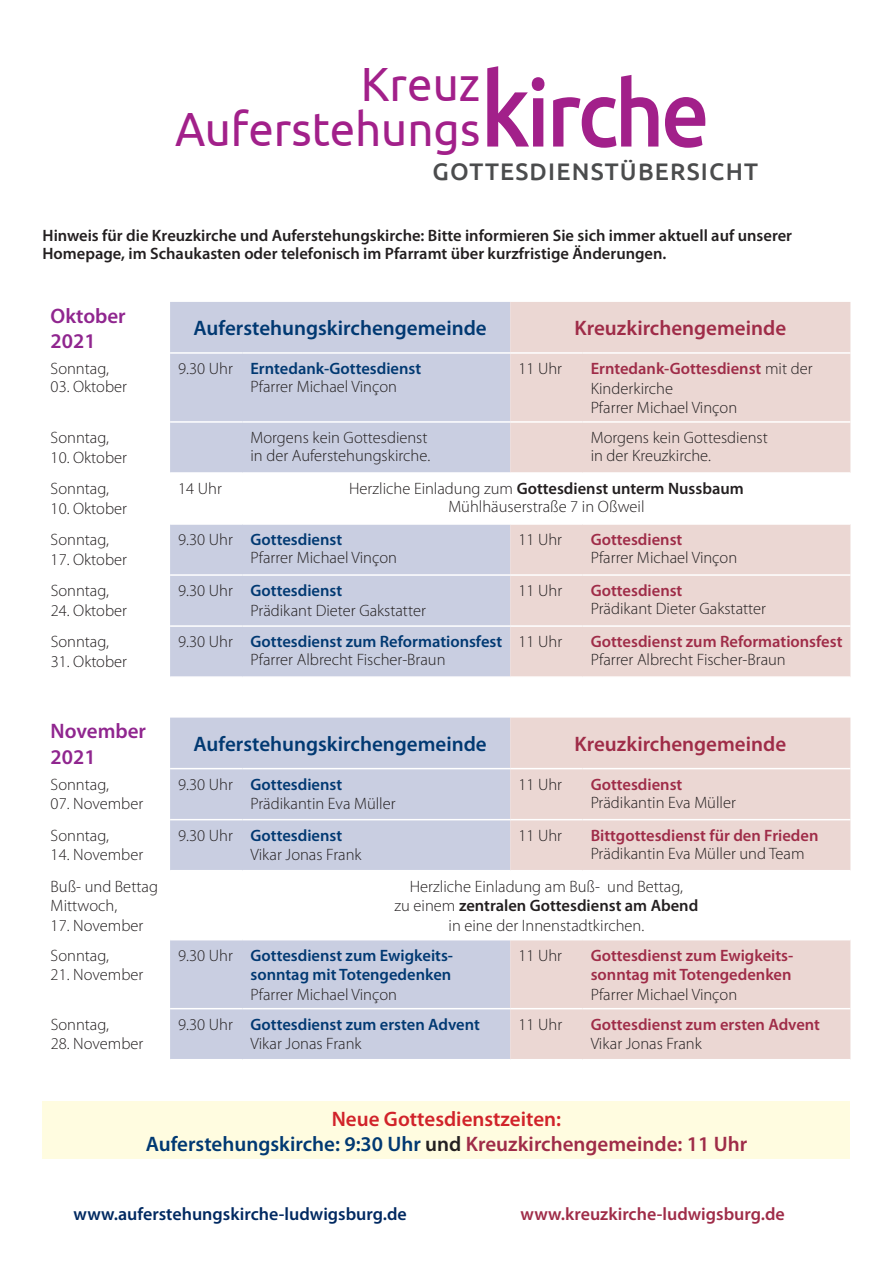
<style>
.page{position:relative;width:893px;height:1263px;background:#fff}
.page>*{position:absolute;margin:0;border:0;box-sizing:border-box;transform-origin:0 0}
.t1{font:48px/45px "Ubuntu";color:#a2208a;scale:.95 1}
.t2{font:500 24px "Ubuntu";letter-spacing:.05em;color:#4b4c4d}
.t3{font:600 21px/25.2px "Myriad Pro";color:#013972;text-align:center}
.t4{font:600 21px "Myriad Pro";color:#9f2c48}
.t5{font:600 21px/25.2px "Myriad Pro";color:#90268f}
.t6{font:600 18px "Myriad Pro";color:#002961}
.t7{font:600 18px "Myriad Pro";color:#9f2c48}
.t8{font:300 16.5px/19.8px "Myriad Pro";color:#231f20}
.t9{font:600 16.5px/19.8px "Myriad Pro";color:#9f2c48}
.t10{font:600 16.5px/18px "Myriad Pro";color:#231f20}
.t11{font:600 16.5px/19.8px "Myriad Pro";color:#013972;text-align:right}
.s1{font-weight:500;font-size:103.5px}
.s2{font-weight:500;font-size:92.4px}
.s3{font-weight:600;color:#013972}
.s4{font-weight:600;color:#9f2c48}
.s5{font-weight:600}
.s6{font-weight:300;color:#231f20}
.s7{color:#d1232a}
.s8{color:#231f20}
.s9{color:#9f2c48}
</style>
<div class="page">
<svg style="left:170px;top:718px;width:340px;height:341px;fill:#c9cee1"></svg>
<svg style="left:510px;top:718px;width:340px;height:341px;fill:#ebd7d3"></svg>
<hr style="left:170px;top:768px;width:72px;height:1px;background:#fff">
<hr style="left:242px;top:768px;width:268px;height:1px;background:#fff">
<hr style="left:510px;top:768px;width:73px;height:1px;background:#fff">
<hr style="left:583px;top:768px;width:267px;height:1px;background:#fff">
<hr style="left:170px;top:819px;width:72px;height:1px;background:#fff">
<hr style="left:242px;top:819px;width:268px;height:1px;background:#fff">
<hr style="left:510px;top:819px;width:73px;height:1px;background:#fff">
<hr style="left:583px;top:819px;width:267px;height:1px;background:#fff">
<hr style="left:170px;top:870px;width:72px;height:1px;background:#fff">
<hr style="left:242px;top:870px;width:268px;height:1px;background:#fff">
<hr style="left:510px;top:870px;width:73px;height:1px;background:#fff">
<hr style="left:583px;top:870px;width:267px;height:1px;background:#fff">
<hr style="left:170px;top:939px;width:72px;height:1px;background:#fff">
<hr style="left:242px;top:939px;width:268px;height:1px;background:#fff">
<hr style="left:510px;top:939px;width:73px;height:1px;background:#fff">
<hr style="left:583px;top:939px;width:267px;height:1px;background:#fff">
<hr style="left:170px;top:1008px;width:72px;height:1px;background:#fff">
<hr style="left:242px;top:1008px;width:268px;height:1px;background:#fff">
<hr style="left:510px;top:1008px;width:73px;height:1px;background:#fff">
<hr style="left:583px;top:1008px;width:267px;height:1px;background:#fff">
<svg style="left:170px;top:302px;width:340px;height:374px;background:#d0d4e5"></svg>
<svg style="left:510px;top:302px;width:340px;height:374px;background:#eddcd9"></svg>
<hr style="left:170px;top:352px;width:72px;height:2px;background:#fff">
<hr style="left:242px;top:352px;width:268px;height:2px;background:#fff">
<hr style="left:510px;top:352px;width:73px;height:2px;background:#fff">
<hr style="left:583px;top:352px;width:267px;height:2px;background:#fff">
<hr style="left:170px;top:421px;width:72px;height:2px;background:#fff">
<hr style="left:242px;top:421px;width:268px;height:2px;background:#fff">
<hr style="left:510px;top:421px;width:73px;height:2px;background:#fff">
<hr style="left:583px;top:421px;width:267px;height:2px;background:#fff">
<hr style="left:170px;top:472px;width:72px;height:2px;background:#fff">
<hr style="left:242px;top:472px;width:268px;height:2px;background:#fff">
<hr style="left:510px;top:472px;width:73px;height:2px;background:#fff">
<hr style="left:583px;top:472px;width:267px;height:2px;background:#fff">
<hr style="left:170px;top:523px;width:72px;height:2px;background:#fff">
<hr style="left:242px;top:523px;width:268px;height:2px;background:#fff">
<hr style="left:510px;top:523px;width:73px;height:2px;background:#fff">
<hr style="left:583px;top:523px;width:267px;height:2px;background:#fff">
<hr style="left:170px;top:574px;width:72px;height:2px;background:#fff">
<hr style="left:242px;top:574px;width:268px;height:2px;background:#fff">
<hr style="left:510px;top:574px;width:73px;height:2px;background:#fff">
<hr style="left:583px;top:574px;width:267px;height:2px;background:#fff">
<hr style="left:170px;top:625px;width:72px;height:2px;background:#fff">
<hr style="left:242px;top:625px;width:268px;height:2px;background:#fff">
<hr style="left:510px;top:625px;width:73px;height:2px;background:#fff">
<hr style="left:583px;top:625px;width:267px;height:2px;background:#fff">
<div style="left:43px;top:1101px;width:807px;height:58px;background:#fffce0"></div>
<h1 class="t1" style="left:175px;top:60px;width:564px;text-indent:186px">Kreuz<br>Auferstehungs<span class="s1">k</span><span class="s2">irche</span></h1>
<h2 class="t2" style="left:432px;top:156px;width:327px">GOTTESDIENSTÜBERSICHT</h2>
<p class="t10" style="left:43px;top:227px;width:751px">Hinweis für die Kreuzkirche und Auferstehungskirche: Bitte informieren Sie sich immer aktuell auf unserer<br>Homepage, im Schaukasten oder telefonisch im Pfarramt über kurzfristige Änderungen.</p>
<p class="t5" style="left:51px;top:303px;width:77px">Oktober<br>2021</p>
<p class="t3" style="left:194px;top:316px;width:295px">Auferstehungskirchengemeinde</p>
<p class="t4" style="left:574px;top:316px;width:213px">Kreuzkirchengemeinde</p>
<p class="t8" style="left:51px;top:359px;width:60px">Sonntag,</p>
<p class="t8" style="left:51px;top:377px;width:78px">03. Oktober</p>
<p class="t8" style="left:250px;top:360px;width:172px;line-height:18px;text-indent:-72px">9.30 Uhr <span class="s3">Erntedank-Gottesdienst<br></span>Pfarrer Michael Vinçon</p>
<p class="t8" style="left:518px;top:359px;width:45px">11 Uhr</p>
<p class="t8" style="left:591px;top:359px;width:223px"><span class="s4">Erntedank-Gottesdienst</span> mit der<br>Kinderkirche<br>Pfarrer Michael Vinçon</p>
<p class="t8" style="left:51px;top:428px;width:60px">Sonntag,</p>
<p class="t8" style="left:51px;top:447px;width:78px">10. Oktober</p>
<p class="t8" style="left:250px;top:429px;width:181px;line-height:18px">Morgens kein Gottesdienst in der Auferstehungskirche.</p>
<p class="t8" style="left:591px;top:429px;width:179px;line-height:18px">Morgens kein Gottesdienst in der Kreuzkirche.</p>
<p class="t8" style="left:51px;top:479px;width:60px">Sonntag,</p>
<p class="t8" style="left:51px;top:498px;width:78px">10. Oktober</p>
<p class="t8" style="left:178px;top:479px;width:45px">14 Uhr</p>
<p class="t8" style="left:349px;top:480px;width:396px;line-height:18px;text-align:center">Herzliche Einladung zum <span class="s5">Gottesdienst unterm Nussbaum<br></span>Mühlhäuserstraße 7 in Oßweil</p>
<p class="t8" style="left:51px;top:530px;width:60px">Sonntag,</p>
<p class="t8" style="left:51px;top:549px;width:78px">17. Oktober</p>
<p class="t8" style="left:251px;top:531px;width:148px;line-height:18px;text-indent:-72px">9.30 Uhr <span class="s3">Gottesdienst<br></span>Pfarrer Michael Vinçon</p>
<p class="t8" style="left:518px;top:530px;width:45px">11 Uhr</p>
<p class="t9" style="left:591px;top:530px;width:93px">Gottesdienst</p>
<p class="t8" style="left:591px;top:548px;width:148px">Pfarrer Michael Vinçon</p>
<p class="t8" style="left:51px;top:581px;width:60px">Sonntag,</p>
<p class="t8" style="left:51px;top:601px;width:78px">24. Oktober</p>
<p class="t8" style="left:251px;top:581px;width:177px;text-indent:-72px">9.30 Uhr <span class="s3">Gottesdienst<br></span>Prädikant Dieter Gakstatter</p>
<p class="t8" style="left:518px;top:581px;width:45px">11 Uhr</p>
<p class="t9" style="left:591px;top:581px;width:93px">Gottesdienst</p>
<p class="t8" style="left:591px;top:599px;width:177px">Prädikant Dieter Gakstatter</p>
<p class="t8" style="left:51px;top:632px;width:60px">Sonntag,</p>
<p class="t8" style="left:51px;top:652px;width:78px">31. Oktober</p>
<p class="t8" style="left:251px;top:633px;width:253px;line-height:18px;text-indent:-72px">9.30 Uhr <span class="s3">Gottesdienst zum Reformationsfest<br></span>Pfarrer Albrecht Fischer-Braun</p>
<p class="t8" style="left:518px;top:632px;width:45px">11 Uhr</p>
<p class="t9" style="left:591px;top:632px;width:253px">Gottesdienst zum Reformationsfest</p>
<p class="t8" style="left:591px;top:650px;width:196px">Pfarrer Albrecht Fischer-Braun</p>
<p class="t5" style="left:51px;top:719px;width:97px">November<br>2021</p>
<p class="t3" style="left:194px;top:731px;width:295px">Auferstehungskirchengemeinde</p>
<p class="t4" style="left:574px;top:732px;width:213px">Kreuzkirchengemeinde</p>
<p class="t8" style="left:51px;top:774px;width:60px">Sonntag,</p>
<p class="t8" style="left:51px;top:794px;width:94px">07. November</p>
<p class="t8" style="left:250px;top:774px;width:147px;text-indent:-72px">9.30 Uhr <span class="s3">Gottesdienst<br></span>Prädikantin Eva Müller</p>
<p class="t8" style="left:518px;top:774px;width:45px">11 Uhr</p>
<p class="t9" style="left:591px;top:774px;width:93px">Gottesdienst</p>
<p class="t8" style="left:591px;top:792px;width:147px">Prädikantin Eva Müller</p>
<p class="t8" style="left:51px;top:825px;width:60px">Sonntag,</p>
<p class="t8" style="left:51px;top:845px;width:94px">14. November</p>
<p class="t8" style="left:250px;top:825px;width:113px;text-indent:-72px">9.30 Uhr <span class="s3">Gottesdienst<br></span>Vikar Jonas Frank</p>
<p class="t8" style="left:518px;top:825px;width:45px">11 Uhr</p>
<p class="t9" style="left:591px;top:825px;width:229px">Bittgottesdienst für den Frieden</p>
<p class="t8" style="left:591px;top:843px;width:215px">Prädikantin Eva Müller und Team</p>
<p class="t8" style="left:51px;top:876px;width:109px">Buß- und Bettag<br>Mittwoch,</p>
<p class="t8" style="left:51px;top:916px;width:94px">17. November</p>
<p class="t8" style="left:395px;top:876px;width:305px;text-align:center">Herzliche Einladung am Buß- und Bettag,<br>zu einem <span class="s5">zentralen Gottesdienst am Abend </span>in eine der Innenstadtkirchen.</p>
<p class="t8" style="left:51px;top:945px;width:60px">Sonntag,</p>
<p class="t8" style="left:51px;top:965px;width:94px">21. November</p>
<p class="t11" style="left:178px;top:945px;width:276px"><span class="s6">9.30 Uhr</span> Gottesdienst zum Ewigkeits&shy;sonntag mit Totengedenken</p>
<p class="t8" style="left:251px;top:985px;width:148px">Pfarrer Michael Vinçon</p>
<p class="t8" style="left:518px;top:945px;width:45px">11 Uhr</p>
<p class="t9" style="left:591px;top:945px;width:204px">Gottesdienst zum Ewigkeits&shy;sonntag mit Totengedenken</p>
<p class="t8" style="left:591px;top:985px;width:148px">Pfarrer Michael Vinçon</p>
<p class="t8" style="left:51px;top:1014px;width:60px">Sonntag,</p>
<p class="t8" style="left:51px;top:1034px;width:94px">28. November</p>
<p class="t11" style="left:251px;top:1014px;width:231px;text-align:left;text-indent:-72px"><span class="s6">9.30 Uhr</span> Gottesdienst zum ersten Advent<br><span class="s6">Vikar Jonas Frank</span></p>
<p class="t8" style="left:518px;top:1014px;width:45px">11 Uhr</p>
<p class="t9" style="left:591px;top:1014px;width:231px">Gottesdienst zum ersten Advent</p>
<p class="t8" style="left:591px;top:1034px;width:113px">Vikar Jonas Frank</p>
<p class="t3" style="left:146px;top:1106px;width:603px"><span class="s7">Neue Gottesdienstzeiten:<br></span>Auferstehungskirche: 9:30 Uhr <span class="s8">und</span> <span class="s9">Kreuzkirchengemeinde: 11 Uhr</span></p>
<p class="t6" style="left:74px;top:1204px;width:335px">www.auferstehungskirche-ludwigsburg.de</p>
<p class="t7" style="left:521px;top:1204px;width:266px">www.kreuzkirche-ludwigsburg.de</p>
</div>
